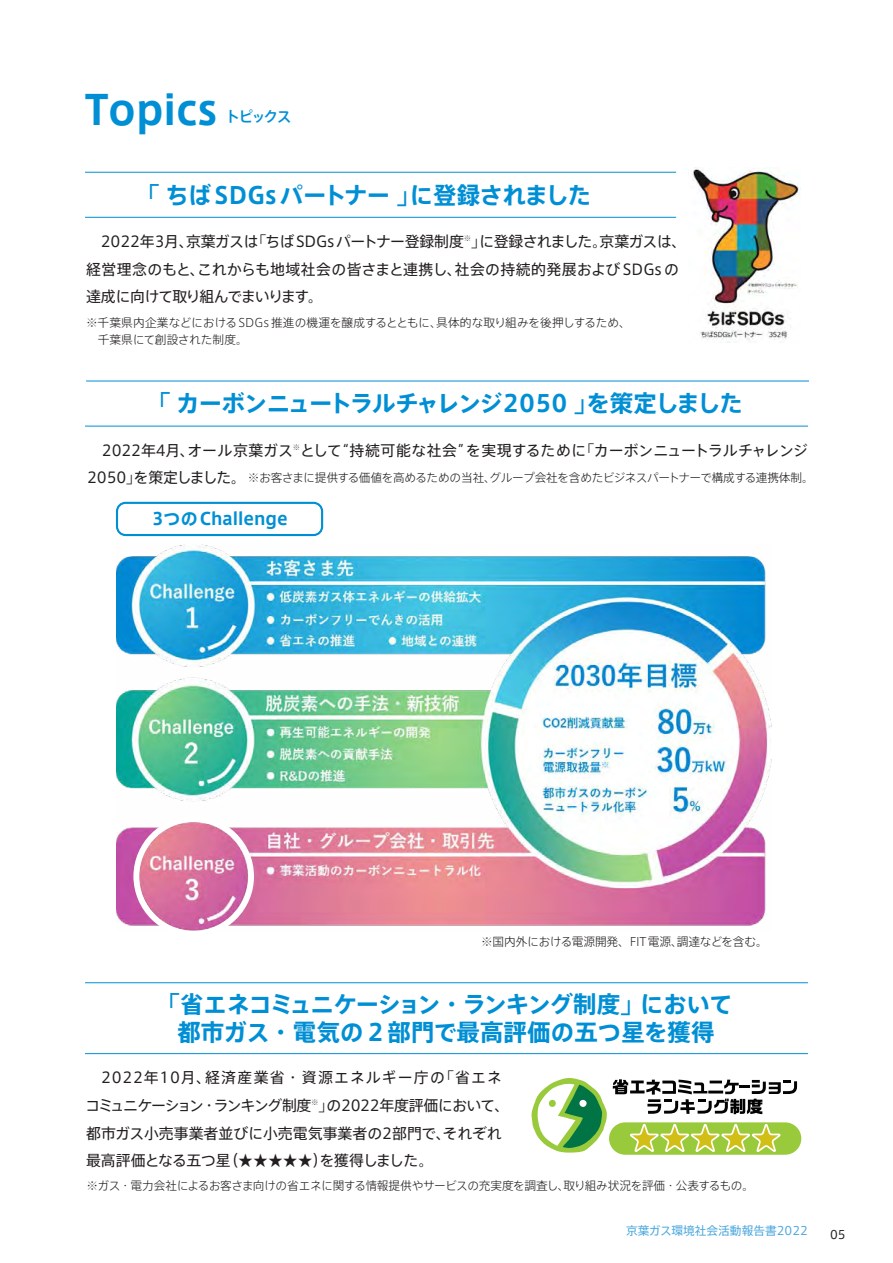
<style>
.page{position:relative;width:893px;height:1263px;background:#fff}
.page>*{position:absolute;margin:0;border:0;box-sizing:border-box;transform-origin:0 0}
.t1{font:700 40.5px "Axis Std";color:#008fd5}
.t2{font:700 23.4px/27.6px "Axis Std";letter-spacing:-.02em;color:#008fd5;text-align:center}
.t3{font:700 23.4px "Axis Std";letter-spacing:-.05em;color:#008fd5}
.t4{font:700 16.95px "Axis Std";color:#008fd5}
.t5{font:14.85px/27.6px "Axis Std";letter-spacing:-.01em;color:#231f20}
.t6{font:500 14.85px "Axis Std";letter-spacing:-.135em;color:#008fd5}
.t7{font:300 11.7px "Axis Std";letter-spacing:-.02em;color:#231f20}
.t8{font:300 11.7px "Axis Std";letter-spacing:-.04em;color:#231f20}
.t9{font:300 11.7px/17px "Axis Std";color:#231f20}
.t10{font:11.7px "Axis Std";color:#4fa9de}
.t11{font:11.7px "Axis Std";color:#231f20}
.s1{font-weight:400;font-size:14.85px}
</style>
<div class="page">
<hr style="left:85px;top:172px;width:591px;height:1px;background:#008fd5">
<hr style="left:85px;top:217px;width:591px;height:1px;background:#008fd5">
<hr style="left:86px;top:381px;width:723px;height:1px;background:#008fd5">
<hr style="left:85px;top:426px;width:723px;height:1px;background:#008fd5">
<div style="left:116px;top:502px;width:207px;height:34px;border:2px solid #008fd5;border-radius:9px"></div>
<img style="left:116px;top:544px;width:655px;height:385px">
<div style="left:133px;top:816px;width:121px;height:120px;border:6px solid #fff;border-radius:50%"></div>
<img style="left:692px;top:168px;width:108px;height:174px">
<hr style="left:85px;top:982px;width:723px;height:1px;background:#008fd5">
<hr style="left:85px;top:1053px;width:723px;height:1px;background:#008fd5">
<div style="left:609px;top:1122px;width:192px;height:33px;background:#99ca3b;border-radius:16px"></div>
<svg style="left:531px;top:1078px;width:266px;height:74px"></svg>
<h1 class="t1" style="left:85px;top:79px;width:134px">Topics</h1>
<p class="t6" style="left:225px;top:105px;width:68px">トピックス</p>
<h2 class="t2" style="left:136px;top:180px;width:456px">「 ちば SDGs パートナー 」に登録されました</h2>
<p class="t5" style="left:86px;top:227px;width:602px">　2022年3月、京葉ガスは「ちばSDGsパートナー登録制度<sup>※</sup>」に登録されました。京葉ガスは、経営理念のもと、これからも地域社会の皆さまと連携し、社会の持続的発展および SDGs の達成に向けて取り組んでまいります。</p>
<p class="t9" style="left:86px;top:313px;width:546px">※千葉県内企業などにおけるSDGs 推進の機運を醸成するとともに、具体的な取り組みを後押しするため、　千葉県にて創設された制度。</p>
<h2 class="t3" style="left:147px;top:385px;width:597px">「 カーボンニュートラルチャレンジ2050 」を策定しました</h2>
<p class="t5" style="left:87px;top:435px;width:722px">　2022年4月、オール京葉ガス<sup>※</sup>として“持続可能な社会”を実現するために「カーボンニュートラルチャレンジ</p>
<p class="t8" style="left:87px;top:469px;width:728px"><span class="s1">2050」を策定しました。</span> ※お客さまに提供する価値を高めるための当社、グループ会社を含めたビジネスパートナーで構成する連携体制。</p>
<p class="t4" style="left:152px;top:506px;width:137px">3つのChallenge</p>
<p class="t7" style="left:481px;top:933px;width:288px">※国内外における電源開発、FIT電源、調達などを含む。</p>
<h2 class="t2" style="left:157px;top:989px;width:578px">「省エネコミュニケーション・ランキング制度」において都市ガス・電気の２部門で最高評価の五つ星を獲得</h2>
<p class="t5" style="left:86px;top:1063px;width:425px">　2022年10月、経済産業省・資源エネルギー庁の「省エネコミュニケーション・ランキング制度<sup>※</sup>」の2022年度評価において、都市ガス小売事業者並びに小売電気事業者の2部門で、それぞれ最高評価となる五つ星（★★★★★）を獲得しました。</p>
<p class="t7" style="left:86px;top:1177px;width:669px">※ガス・電力会社によるお客さま向けの省エネに関する情報提供やサービスの充実度を調査し、取り組み状況を評価・公表するもの。</p>
<p class="t10" style="left:626px;top:1222px;width:183px">京葉ガス環境社会活動報告書2022</p>
<p class="t11" style="left:830px;top:1226px;width:17px">05</p>
</div>
